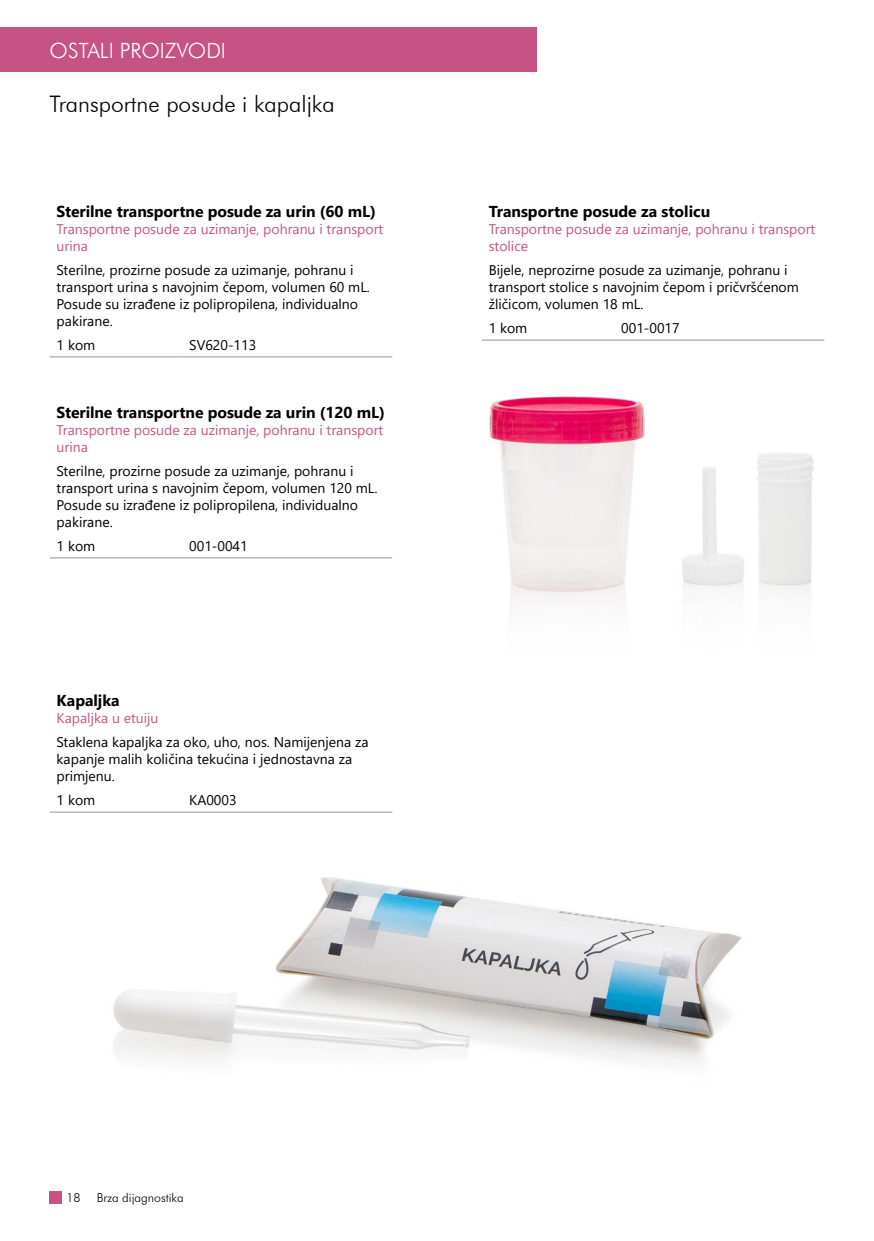
<style>
.page{position:relative;width:874px;height:1241px;background:#fff}
.page>*{position:absolute;margin:0;border:0;box-sizing:border-box;transform-origin:0 0}
.t1{font:300 22.75px "Futura BT";color:#000}
.t2{font:300 21px "Futura BT";color:#fff}
.t3{font:700 15.75px "Segoe UI";letter-spacing:-.005em;color:#000}
.t4{font:14px/16.8px "Segoe UI";color:#000}
.t5{font:14px/16.8px "Segoe UI";color:#c75385}
.t6{font:300 12.25px "Futura BT";color:#000}
</style>
<div class="page">
<div style="left:0;top:27px;width:536px;height:45px;background:#c75385"></div>
<div style="left:50px;top:1191px;width:12px;height:12px;background:#c75385"></div>
<hr style="left:50px;top:356px;width:132px;height:1px;background:#939598">
<hr style="left:182px;top:356px;width:210px;height:1px;background:#939598">
<hr style="left:50px;top:557px;width:132px;height:1px;background:#939598">
<hr style="left:182px;top:557px;width:210px;height:1px;background:#939598">
<hr style="left:481px;top:340px;width:133px;height:1px;background:#939598">
<hr style="left:614px;top:340px;width:209px;height:1px;background:#939598">
<img style="left:113px;top:877px;width:629px;height:186px">
<hr style="left:50px;top:811px;width:132px;height:1px;background:#939598">
<hr style="left:182px;top:811px;width:210px;height:1px;background:#939598">
<img style="left:489px;top:396px;width:156px;height:214px">
<img style="left:682px;top:453px;width:132px;height:141px">
<h2 class="t2" style="left:50px;top:37px;width:178px">OSTALI PROIZVODI</h2>
<h1 class="t1" style="left:50px;top:90px;width:286px">Transportne posude i kapaljka</h1>
<p class="t3" style="left:57px;top:196px;width:320px">Sterilne transportne posude za urin (60 mL)</p>
<p class="t5" style="left:57px;top:219px;width:328px">Transportne posude za uzimanje, pohranu i transport urina</p>
<p class="t4" style="left:57px;top:260px;width:315px">Sterilne, prozirne posude za uzimanje, pohranu i transport urina s navojnim čepom, volumen 60 mL.<br>Posude su izrađene iz polipropilena, individualno pakirane.</p>
<p class="t4" style="left:57px;top:335px;width:40px">1 kom</p>
<p class="t4" style="left:189px;top:335px;width:69px">SV620-113</p>
<p class="t3" style="left:57px;top:397px;width:329px">Sterilne transportne posude za urin (120 mL)</p>
<p class="t5" style="left:57px;top:420px;width:328px">Transportne posude za uzimanje, pohranu i transport urina</p>
<p class="t4" style="left:57px;top:461px;width:322px">Sterilne, prozirne posude za uzimanje, pohranu i transport urina s navojnim čepom, volumen 120 mL.<br>Posude su izrađene iz polipropilena, individualno pakirane.</p>
<p class="t4" style="left:57px;top:536px;width:40px">1 kom</p>
<p class="t4" style="left:189px;top:536px;width:60px">001-0041</p>
<p class="t3" style="left:57px;top:685px;width:65px">Kapaljka</p>
<p class="t5" style="left:57px;top:708px;width:103px">Kapaljka u etuiju</p>
<p class="t4" style="left:57px;top:732px;width:313px">Staklena kapaljka za oko, uho, nos. Namijenjena za kapanje malih količina tekućina i jednostavna za primjenu.</p>
<p class="t4" style="left:57px;top:790px;width:40px">1 kom</p>
<p class="t4" style="left:189px;top:790px;width:49px">KA0003</p>
<p class="t3" style="left:488px;top:196px;width:223px">Transportne posude za stolicu</p>
<p class="t5" style="left:488px;top:219px;width:328px">Transportne posude za uzimanje, pohranu i transport stolice</p>
<p class="t4" style="left:488px;top:260px;width:311px">Bijele, neprozirne posude za uzimanje, pohranu i transport stolice s navojnim čepom i pričvršćenom žličicom, volumen 18 mL.</p>
<p class="t4" style="left:488px;top:318px;width:40px">1 kom</p>
<p class="t4" style="left:621px;top:318px;width:60px">001-0017</p>
<p class="t6" style="left:66px;top:1190px;width:16px">18</p>
<p class="t6" style="left:97px;top:1190px;width:88px">Brza dijagnostika</p>
</div>
